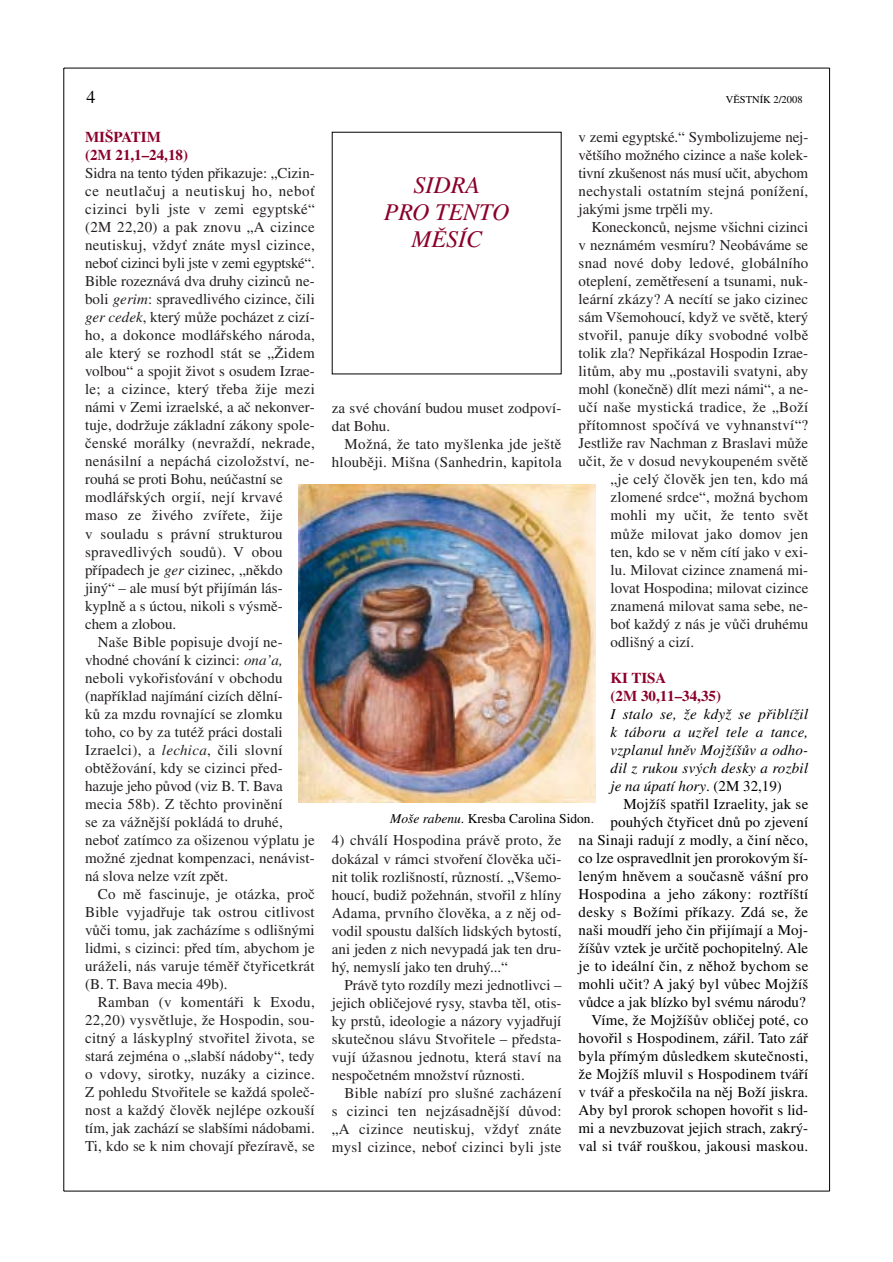
<style>
.page{position:relative;width:893px;height:1262px;background:#fff}
.page>*{position:absolute;margin:0;border:0;box-sizing:border-box;transform-origin:0 0}
.t1{font:italic 24px/27px "Times CE";color:#8a002a;text-align:center}
.t2{font:18px "Times CE";color:#000}
.t3{font:15px/18px "Times CE";letter-spacing:.01em;color:#231f1f;text-align:justify}
.t4{font:15px/18px "Times CE";letter-spacing:.01em;color:#000;text-align:right}
.t5{font:italic 15px/18px "Times CE";letter-spacing:.015em;color:#000;text-align:justify}
.t6{font:15px "Times CE";letter-spacing:-.015em;color:#231f1f}
.t7{font:700 15px/18px "Times CE";color:#8a002a}
.t8{font:15px "Times CE";letter-spacing:.04em;color:#231f1f}
.t9{font:13.5px "Times CE";color:#000}
.t10{font:10.5px "Times CE";color:#000}
.s1{font-style:italic}
.s2{font-style:normal}
</style>
<div class="page">
<hr style="left:63px;top:68px;width:1px;height:1123px;background:#000">
<hr style="left:64px;top:1190px;width:765px;height:1px;background:#000">
<hr style="left:829px;top:68px;width:1px;height:1123px;background:#000">
<hr style="left:64px;top:68px;width:765px;height:1px;background:#000">
<img style="left:298px;top:484px;width:297px;height:318px">
<p class="t2" style="left:87px;top:91px;width:10px">4</p>
<p class="t10" style="left:726px;top:96px;width:78px">VĚSTNÍK 2/2008</p>
<p class="t7" style="left:85px;top:130px;width:104px">MIŠPATIM (2M 21,1–24,18)</p>
<p class="t3" style="left:85px;top:166px;width:231px">Sidra na tento týden přikazuje: „Cizin-</p>
<p class="t8" style="left:85px;top:186px;width:231px">ce neutlačuj a neutiskuj ho, neboť</p>
<p class="t3" style="left:85px;top:202px;width:231px">cizinci byli jste v zemi egyptské“</p>
<p class="t3" style="left:85px;top:220px;width:231px">(2M 22,20) a pak znovu „A cizince</p>
<p class="t3" style="left:85px;top:238px;width:231px">neutiskuj, vždyť znáte mysl cizince,</p>
<p class="t6" style="left:85px;top:258px;width:231px">neboť cizinci byli jste v zemi egyptské“.</p>
<p class="t3" style="left:85px;top:274px;width:231px">Bible rozeznává dva druhy cizinců ne-</p>
<p class="t3" style="left:85px;top:292px;width:231px">boli <span class="s1">gerim</span>: spravedlivého cizince, čili</p>
<p class="t3" style="left:85px;top:310px;width:231px"><span class="s1">ger cedek</span>, který může pocházet z cizí-</p>
<p class="t3" style="left:85px;top:328px;width:231px">ho, a dokonce modlářského národa,</p>
<p class="t3" style="left:85px;top:346px;width:231px">ale který se rozhodl stát se „Židem</p>
<p class="t3" style="left:85px;top:364px;width:231px">volbou“ a spojit život s osudem Izrae-</p>
<p class="t3" style="left:85px;top:382px;width:231px">le; a cizince, který třeba žije mezi</p>
<p class="t3" style="left:85px;top:400px;width:231px">námi v Zemi izraelské, a ač nekonver-</p>
<p class="t3" style="left:85px;top:418px;width:231px">tuje, dodržuje základní zákony spole-</p>
<p class="t3" style="left:85px;top:436px;width:231px">čenské morálky (nevraždí, nekrade,</p>
<p class="t3" style="left:85px;top:454px;width:231px">nenásilní a nepáchá cizoložství, ne-</p>
<p class="t3" style="left:85px;top:472px;width:199px">rouhá se proti Bohu, neúčastní se</p>
<p class="t3" style="left:85px;top:490px;width:199px">modlářských orgií, nejí krvavé</p>
<p class="t3" style="left:85px;top:508px;width:199px">maso ze živého zvířete, žije</p>
<p class="t3" style="left:85px;top:526px;width:199px">v souladu s právní strukturou</p>
<p class="t3" style="left:85px;top:544px;width:199px">spravedlivých soudů). V obou</p>
<p class="t3" style="left:85px;top:562px;width:199px">případech je <span class="s1">ger</span> cizinec, „někdo</p>
<p class="t3" style="left:85px;top:580px;width:199px">jiný“ – ale musí být přijímán lás-</p>
<p class="t3" style="left:85px;top:598px;width:199px">kyplně a s úctou, nikoli s výsmě-</p>
<p class="t3" style="left:85px;top:616px;width:93px">chem a zlobou.</p>
<p class="t3" style="left:98px;top:634px;width:186px">Naše Bible popisuje dvojí ne-</p>
<p class="t3" style="left:85px;top:652px;width:199px">vhodné chování k cizinci: <span class="s1">ona’a,</span></p>
<p class="t3" style="left:85px;top:670px;width:199px">neboli vykořisťování v obchodu</p>
<p class="t3" style="left:85px;top:688px;width:199px">(například najímání cizích dělní-</p>
<p class="t3" style="left:85px;top:706px;width:199px">ků za mzdu rovnající se zlomku</p>
<p class="t3" style="left:85px;top:724px;width:199px">toho, co by za tutéž práci dostali</p>
<p class="t3" style="left:85px;top:742px;width:199px">Izraelci), a <span class="s1">lechica</span>, čili slovní</p>
<p class="t3" style="left:85px;top:760px;width:199px">obtěžování, kdy se cizinci před-</p>
<p class="t6" style="left:85px;top:780px;width:199px">hazuje jeho původ (viz B. T. Bava</p>
<p class="t3" style="left:85px;top:796px;width:199px">mecia 58b). Z těchto provinění</p>
<p class="t3" style="left:85px;top:814px;width:199px">se za vážnější pokládá to druhé,</p>
<p class="t3" style="left:85px;top:832px;width:231px">neboť zatímco za ošizenou výplatu je</p>
<p class="t3" style="left:85px;top:850px;width:231px">možné zjednat kompenzaci, nenávist-</p>
<p class="t3" style="left:85px;top:868px;width:145px">ná slova nelze vzít zpět.</p>
<p class="t3" style="left:98px;top:886px;width:218px">Co mě fascinuje, je otázka, proč</p>
<p class="t3" style="left:85px;top:904px;width:231px">Bible vyjadřuje tak ostrou citlivost</p>
<p class="t3" style="left:85px;top:922px;width:231px">vůči tomu, jak zacházíme s odlišnými</p>
<p class="t3" style="left:85px;top:940px;width:231px">lidmi, s cizinci: před tím, abychom je</p>
<p class="t3" style="left:85px;top:958px;width:231px">uráželi, nás varuje téměř čtyřicetkrát</p>
<p class="t3" style="left:85px;top:976px;width:144px">(B. T. Bava mecia 49b).</p>
<p class="t3" style="left:98px;top:994px;width:218px">Ramban (v komentáři k Exodu,</p>
<p class="t3" style="left:85px;top:1012px;width:231px">22,20) vysvětluje, že Hospodin, sou-</p>
<p class="t3" style="left:85px;top:1030px;width:231px">citný a láskyplný stvořitel života, se</p>
<p class="t3" style="left:85px;top:1048px;width:231px">stará zejména o „slabší nádoby“, tedy</p>
<p class="t3" style="left:85px;top:1066px;width:231px">o vdovy, sirotky, nuzáky a cizince.</p>
<p class="t3" style="left:85px;top:1084px;width:231px">Z pohledu Stvořitele se každá společ-</p>
<p class="t3" style="left:85px;top:1102px;width:231px">nost a každý člověk nejlépe ozkouší</p>
<p class="t3" style="left:85px;top:1120px;width:231px">tím, jak zachází se slabšími nádobami.</p>
<p class="t3" style="left:85px;top:1138px;width:231px">Ti, kdo se k nim chovají přezíravě, se</p>
<p class="t3" style="left:578px;top:130px;width:231px">v zemi egyptské.“ Symbolizujeme nej&shy;většího možného cizince a naše kolek&shy;tivní zkušenost nás musí učit, abychom nechystali ostatním stejná ponížení, jakými jsme trpěli my.</p>
<p class="t3" style="left:591px;top:220px;width:218px">Koneckonců, nejsme všichni cizinci</p>
<p class="t3" style="left:578px;top:238px;width:231px">v neznámém vesmíru? Neobáváme se</p>
<p class="t3" style="left:578px;top:256px;width:231px">snad nové doby ledové, globálního</p>
<p class="t3" style="left:578px;top:274px;width:231px">oteplení, zemětřesení a tsunami, nuk-</p>
<p class="t3" style="left:578px;top:292px;width:231px">leární zkázy? A necítí se jako cizinec</p>
<p class="t3" style="left:578px;top:310px;width:231px">sám Všemohoucí, když ve světě, který</p>
<p class="t3" style="left:578px;top:328px;width:231px">stvořil, panuje díky svobodné volbě</p>
<p class="t3" style="left:578px;top:346px;width:231px">tolik zla? Nepřikázal Hospodin Izrae-</p>
<p class="t3" style="left:578px;top:364px;width:231px">litům, aby mu „postavili svatyni, aby</p>
<p class="t3" style="left:578px;top:382px;width:231px">mohl (konečně) dlít mezi námi“, a ne-</p>
<p class="t3" style="left:578px;top:400px;width:231px">učí naše mystická tradice, že „Boží</p>
<p class="t3" style="left:578px;top:418px;width:231px">přítomnost spočívá ve vyhnanství“?</p>
<p class="t3" style="left:578px;top:436px;width:231px">Jestliže rav Nachman z Braslavi může</p>
<p class="t3" style="left:578px;top:454px;width:231px">učit, že v dosud nevykoupeném světě</p>
<p class="t3" style="left:610px;top:472px;width:199px">„je celý člověk jen ten, kdo má</p>
<p class="t3" style="left:610px;top:490px;width:199px">zlomené srdce“, možná bychom</p>
<p class="t3" style="left:610px;top:508px;width:199px">mohli my učit, že tento svět</p>
<p class="t3" style="left:610px;top:526px;width:199px">může milovat jako domov jen</p>
<p class="t3" style="left:610px;top:544px;width:199px">ten, kdo se v něm cítí jako v exi-</p>
<p class="t3" style="left:610px;top:562px;width:199px">lu. Milovat cizince znamená mi-</p>
<p class="t3" style="left:610px;top:580px;width:199px">lovat Hospodina; milovat cizince</p>
<p class="t3" style="left:610px;top:598px;width:199px">znamená milovat sama sebe, ne-</p>
<p class="t3" style="left:610px;top:616px;width:199px">boť každý z nás je vůči druhému</p>
<p class="t3" style="left:610px;top:634px;width:85px">odlišný a cizí.</p>
<p class="t7" style="left:610px;top:670px;width:112px">KI TISA<br>(2M 30,11–34,35)</p>
<p class="t5" style="left:610px;top:706px;width:199px">I stalo se, že když se přiblížil k táboru a uzřel tele a tance, vzplanul hněv Mojžíšův a odho&shy;dil z rukou svých desky a rozbil je na úpatí hory<span class="s2">. (2M 32,19)</span></p>
<p class="t4" style="left:578px;top:796px;width:231px">Mojžíš spatřil Izraelity, jak se pouhých čtyřicet dnů po zjevení<br>na Sinaji radují z modly, a činí něco, co lze ospravedlnit jen prorokovým ší&shy;leným hněvem a současně vášní pro Hospodina a jeho zákony: roztříští desky s Božími příkazy. Zdá se, že naši moudří jeho čin přijímají a Moj&shy;žíšův vztek je určitě pochopitelný. Ale je to ideální čin, z něhož bychom se mohli učit? A jaký byl vůbec Mojžíš vůdce a jak blízko byl svému národu?<br>Víme, že Mojžíšův obličej poté, co hovořil s Hospodinem, zářil. Tato zář byla přímým důsledkem skutečnosti, že Mojžíš mluvil s Hospodinem tváří v tvář a přeskočila na něj Boží jiskra.<br>Aby byl prorok schopen hovořit s lid&shy;mi a nevzbuzovat jejich strach, zakrý&shy;val si tvář rouškou, jakousi maskou.</p>
<h1 class="t1" style="left:384px;top:174px;width:127px">SIDRA<br>PRO TENTO<br>MĚSÍC</h1>
<p class="t3" style="left:332px;top:401px;width:231px">za své chování budou muset zodpoví&shy;dat Bohu.</p>
<p class="t3" style="left:332px;top:437px;width:231px;text-align:right">Možná, že tato myšlenka jde ještě hlouběji. Mišna (Sanhedrin, kapitola</p>
<p class="t9" style="left:390px;top:813px;width:205px"><span class="s1">Moše rabenu</span>. Kresba Carolina Sidon.</p>
<p class="t3" style="left:332px;top:833px;width:231px">4) chválí Hospodina právě proto, že dokázal v rámci stvoření člověka uči&shy;nit tolik rozlišností, růzností. „Všemo&shy;houcí, budiž požehnán, stvořil z hlíny Adama, prvního člověka, a z něj od&shy;vodil spoustu dalších lidských bytostí, ani jeden z nich nevypadá jak ten dru&shy;hý, nemyslí jako ten druhý...“</p>
<p class="t3" style="left:332px;top:977px;width:231px;text-indent:13px">Právě tyto rozdíly mezi jednotlivci – jejich obličejové rysy, stavba těl, otis&shy;ky prstů, ideologie a názory vyjadřují skutečnou slávu Stvořitele – předsta&shy;vují úžasnou jednotu, která staví na nespočetném množství různosti.</p>
<p class="t3" style="left:332px;top:1085px;width:231px;text-indent:13px">Bible nabízí pro slušné zacházení s cizinci ten nejzásadnější důvod: „A cizince neutiskuj, vždyť znáte mysl cizince, neboť cizinci byli jste</p>
</div>
